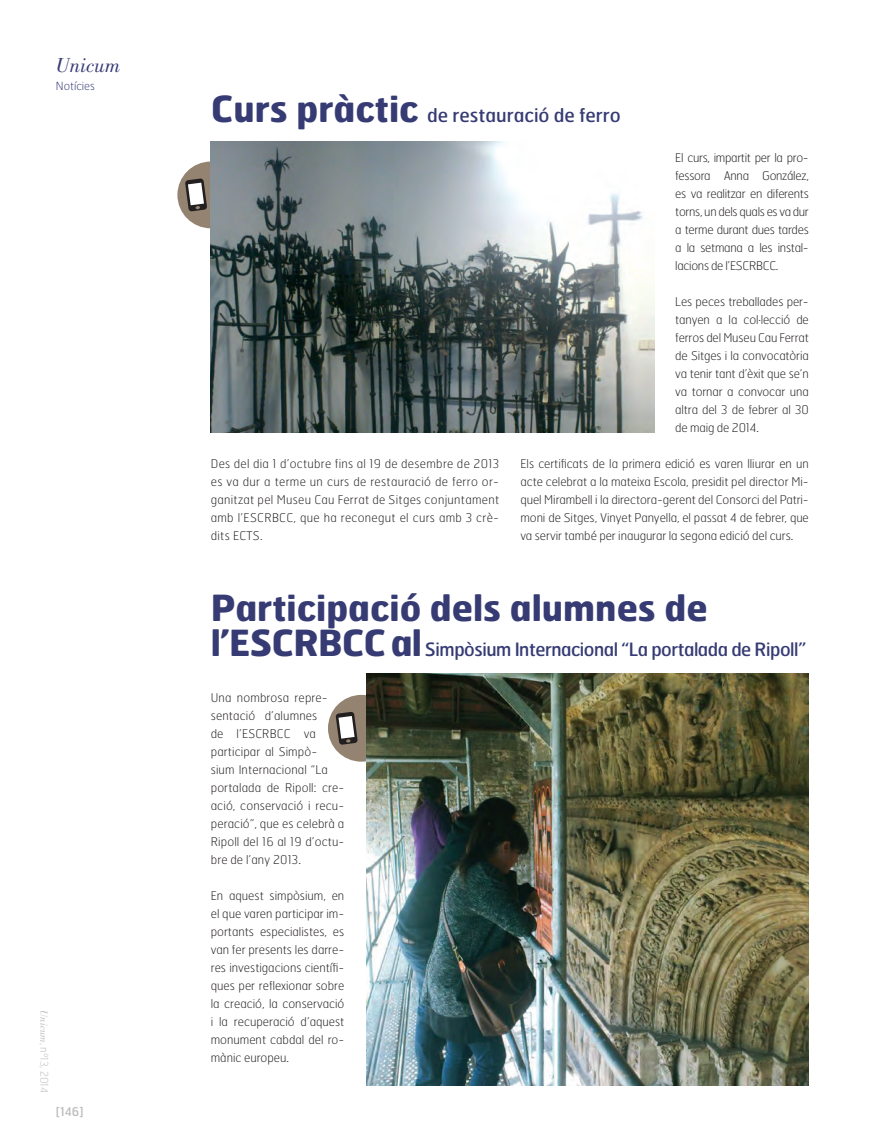
<style>
.page{position:relative;width:893px;height:1148px;background:#fff}
.page>*{position:absolute;margin:0;border:0;box-sizing:border-box;transform-origin:0 0}
.Abstracte_articulo_1{font:700 36px "Hermes";color:#363b74}
.Txt_CAT{font:italic 21px "Bodoni Std";color:#363b74}
.Abstracte_articulo_1-2{font:18.75px "Hermes";color:#363b74}
.Abstracte_articulo_1-3{font:18.3px "Hermes";letter-spacing:-.025em;color:#363b74}
.Txt_CAT-2{font:100 12px/18px "Hermes";letter-spacing:.01em;color:#231f20;text-align:justify}
.Txt_CAT-3{font:12px "Hermes";color:#bcbdc0}
.Txt_CAT-4{font:100 11.25px "Hermes";color:#363b74}
.Notas_articulo{font:100 10.5px "Hermes";color:#bcbdc0}
.s1{font-family:"Bodoni Std";font-weight:400;font-style:italic}
.s2{font-weight:700;font-size:36px}
</style>
<div class="page">
<div style="left:328px;top:695px;width:67px;height:67px;background:#948370;border-radius:50%"></div>
<svg style="left:335px;top:712px;width:23px;height:33px"></svg>
<div style="left:177px;top:162px;width:67px;height:66px;background:#948370;border-radius:50%"></div>
<svg style="left:185px;top:178px;width:22px;height:34px"></svg>
<img style="left:211px;top:142px;width:443px;height:290px">
<img style="left:366px;top:673px;width:443px;height:412px">
<p class="Txt_CAT" style="left:56px;top:53px;width:66px">Unicum</p>
<p class="Txt_CAT-4" style="left:56px;top:79px;width:40px">Notícies</p>
<p class="Notas_articulo" style="left:51px;top:1010px;width:84px;rotate:90deg"><span class="s1">Unicum</span>, nº13, 2014</p>
<p class="Txt_CAT-3" style="left:56px;top:1104px;width:29px">[146]</p>
<p class="Abstracte_articulo_1-2" style="left:211px;top:103px;width:411px"><span class="s2">Curs pràctic</span> de restauració de ferro</p>
<p class="Txt_CAT-2" style="left:211px;top:454px;width:290px">Des del dia 1 d’octubre fins al 19 de desembre de 2013 es va dur a terme un curs de restauració de ferro or· ganitzat pel Museu Cau Ferrat de Sitges conjuntament amb l’ESCRBCC, que ha reconegut el curs amb 3 crè· dits ECTS.</p>
<p class="Txt_CAT-2" style="left:675px;top:148px;width:135px">El curs, impartit per la pro· fessora Anna González, es va realitzar en diferents torns, un dels quals es va dur a terme durant dues tardes a la setmana a les instal· lacions de l’ESCRBCC.</p>
<p class="Txt_CAT-2" style="left:675px;top:292px;width:135px">Les peces treballades per· tanyen a la col·lecció de ferros del Museu Cau Ferrat de Sitges i la convocatòria va tenir tant d’èxit que se’n va tornar a convocar una altra del 3 de febrer al 30 de maig de 2014.</p>
<p class="Txt_CAT-2" style="left:520px;top:454px;width:290px">Els certificats de la primera edició es varen lliurar en un acte celebrat a la mateixa Escola, presidit pel director Mi· quel Mirambell i la directora-gerent del Consorci del Patri· moni de Sitges, Vinyet Panyella, el passat 4 de febrer, que va servir també per inaugurar la segona edició del curs.</p>
<p class="Abstracte_articulo_1" style="left:211px;top:584px;width:498px">Participació dels alumnes de</p>
<p class="Abstracte_articulo_1-3" style="left:211px;top:637px;width:597px"><span class="s2">l’ESCRBCC al</span> Simpòsium Internacional “La portalada de Ripoll”</p>
<p class="Txt_CAT-2" style="left:211px;top:688px;width:135px;text-align:left">Una nombrosa repre· sentació d’alumnes<br>de l’ESCRBCC va participar al Simpò·<br>sium Internacional “La portalada de Ripoll: cre· ació, conservació i recu· peració”, que es celebrà a<br>Ripoll del 16 al 19 d’octu· bre de l’any 2013.</p>
<p class="Txt_CAT-2" style="left:211px;top:886px;width:135px">En aquest simpòsium, en el que varen participar im· portants especialistes, es van fer presents les darre· res investigacions científi· ques per reflexionar sobre la creació, la conservació i la recuperació d’aquest monument cabdal del ro· mànic europeu.</p>
</div>
